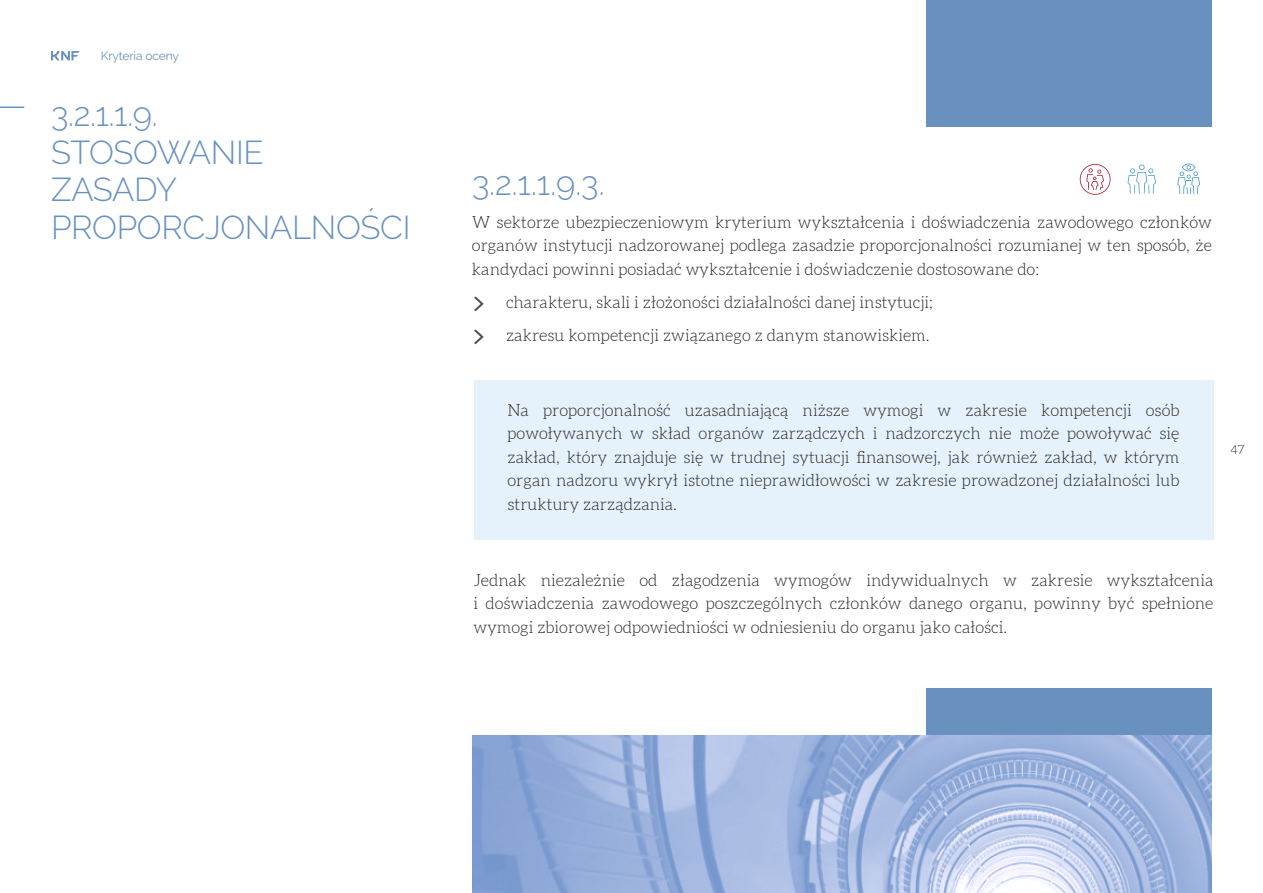
<style>
.page{position:relative;width:1263px;height:893px;background:#fff}
.page>*{position:absolute;margin:0;border:0;box-sizing:border-box;transform-origin:0 0}
.t1{font:300 33px/37.5px "Raleway";letter-spacing:-.01em;color:#6891c0}
.t2{font:300 16.5px/23.4px "Aleo";color:#282424;text-align:justify}
.t3{font:300 12.45px "Aleo";color:#282424}
.t4{font:12px "Raleway";letter-spacing:-.01em;color:#6891c0}
.s1{font-family:"Kufi Standard GK";font-weight:400;font-size:31.8px;color:#4e4b4c}
</style>
<div class="page">
<div style="left:926px;top:0;width:286px;height:126px;background:#6891c0"></div>
<div style="left:926px;top:689px;width:286px;height:204px;background:#6891c0"></div>
<div style="left:473px;top:381px;width:740px;height:159px;background:#e5f2fb"></div>
<svg style="left:0;top:107px;width:24px;height:1px"></svg>
<svg style="left:51px;top:51px;width:28px;height:9px"></svg>
<svg style="left:1080px;top:164px;width:30px;height:31px"></svg>
<svg style="left:1177px;top:164px;width:23px;height:30px"></svg>
<svg style="left:1127px;top:165px;width:29px;height:29px"></svg>
<svg style="left:472px;top:735px;width:740px;height:158px;background:#a1b6df"></svg>
<p class="t4" style="left:101px;top:49px;width:80px">Kryteria oceny</p>
<h1 class="t1" style="left:51px;top:96px;width:361px">3.2.1.1.9.<br>STOSOWANIE<br>ZASADY<br>PROPORCJONALNOŚCI</h1>
<h1 class="t1" style="left:472px;top:165px;width:134px">3.2.1.1.9.3.</h1>
<p class="t2" style="left:472px;top:212px;width:741px">W sektorze ubezpieczeniowym kryterium wykształcenia i doświadczenia zawodowego członków organów instytucji nadzorowanej podlega zasadzie proporcjonalności rozumianej w ten sposób, że kandydaci powinni posiadać wykształcenie i doświadczenie dostosowane do:</p>
<p class="t2" style="left:472px;top:287px;width:462px;line-height:33px"><span class="s1">&gt;</span> charakteru, skali i złożoności działalności danej instytucji; <span class="s1">&gt;</span> zakresu kompetencji związanego z danym stanowiskiem.</p>
<p class="t2" style="left:507px;top:400px;width:673px">Na proporcjonalność uzasadniającą niższe wymogi w zakresie kompetencji osób powoływanych w skład organów zarządczych i nadzorczych nie może powoływać się zakład, który znajduje się w trudnej sytuacji finansowej, jak również zakład, w którym organ nadzoru wykrył istotne nieprawidłowości w zakresie prowadzonej działalności lub struktury zarządzania.</p>
<p class="t3" style="left:1230px;top:443px;width:16px">47</p>
<p class="t2" style="left:473px;top:570px;width:741px">Jednak niezależnie od złagodzenia wymogów indywidualnych w zakresie wykształcenia i doświadczenia zawodowego poszczególnych członków danego organu, powinny być spełnione wymogi zbiorowej odpowiedniości w odniesieniu do organu jako całości.</p>
</div>
